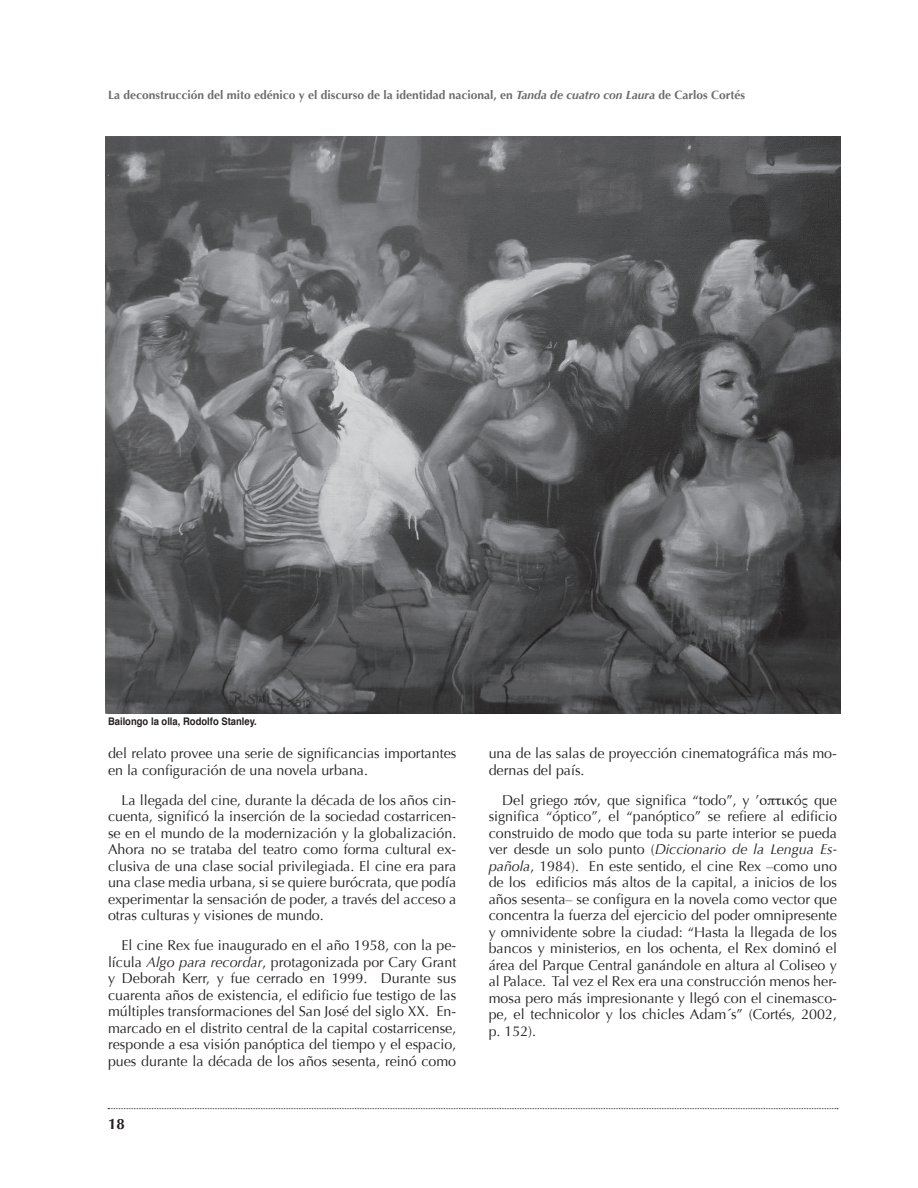
<style>
.page{position:relative;width:918px;height:1188px;background:#fff}
.page>*{position:absolute;margin:0;border:0;box-sizing:border-box;transform-origin:0 0}
.t1{font:700 15px "Optima";color:#231f20}
.t2{font:14.25px/16.5px "Optima";color:#231f20;text-align:justify}
.t3{font:700 12px "Optima";color:#6c6d70}
.t4{font:700 10.5px "Helvetica";color:#231f20;scale:.9 1}
.s1{font-style:italic}
</style>
<div class="page">
<svg style="left:108px;top:1108px;width:730px;height:1px"></svg>
<img style="left:106px;top:136px;width:734px;height:577px">
<p class="t3" style="left:108px;top:88px;width:639px">La deconstrucción del mito edénico y el discurso de la identidad nacional, en <span class="s1">Tanda de cuatro con Laura</span> de Carlos Cortés</p>
<p class="t4" style="left:108px;top:713px;width:167px">Bailongo la olla, Rodolfo Stanley.</p>
<p class="t2" style="left:108px;top:745px;width:350px">del relato provee una serie de significancias importantes en la configuración de una novela urbana.</p>
<p class="t2" style="left:108px;top:792px;width:350px;text-indent:13px">La llegada del cine, durante la década de los años cin&shy;cuenta, significó la inserción de la sociedad costarricen&shy;se en el mundo de la modernización y la globalización.<br>Ahora no se trataba del teatro como forma cultural ex&shy;clusiva de una clase social privilegiada. El cine era para una clase media urbana, si se quiere burócrata, que podía experimentar la sensación de poder, a través del acceso a otras culturas y visiones de mundo.</p>
<p class="t2" style="left:108px;top:937px;width:350px;text-indent:13px">El cine Rex fue inaugurado en el año 1958, con la pe&shy;lícula <span class="s1">Algo para recordar</span>, protagonizada por Cary Grant y Deborah Kerr, y fue cerrado en 1999. Durante sus cuarenta años de existencia, el edificio fue testigo de las múltiples transformaciones del San José del siglo XX. En&shy;marcado en el distrito central de la capital costarricense, responde a esa visión panóptica del tiempo y el espacio, pues durante la década de los años sesenta, reinó como</p>
<p class="t1" style="left:108px;top:1115px;width:18px">18</p>
<p class="t2" style="left:489px;top:745px;width:350px">una de las salas de proyección cinematográfica más mo&shy;dernas del país.</p>
<p class="t2" style="left:502px;top:792px;width:259px">Del griego ó , que significa “todo”, y ’</p>
<p class="t2" style="left:489px;top:792px;width:350px;text-indent:305px">ó que significa “óptico”, el “panóptico” se refiere al edificio construido de modo que toda su parte interior se pueda ver desde un solo punto (<span class="s1">Diccionario de la Lengua Es&shy;pañola</span>, 1984). En este sentido, el cine Rex –como uno de los edificios más altos de la capital, a inicios de los años sesenta– se configura en la novela como vector que concentra la fuerza del ejercicio del poder omnipresente y omnividente sobre la ciudad: “Hasta la llegada de los bancos y ministerios, en los ochenta, el Rex dominó el área del Parque Central ganándole en altura al Coliseo y al Palace. Tal vez el Rex era una construcción menos her&shy;mosa pero más impresionante y llegó con el cinemasco&shy;pe, el technicolor y los chicles Adam´s” (Cortés, 2002, p. 152).</p>
</div>
